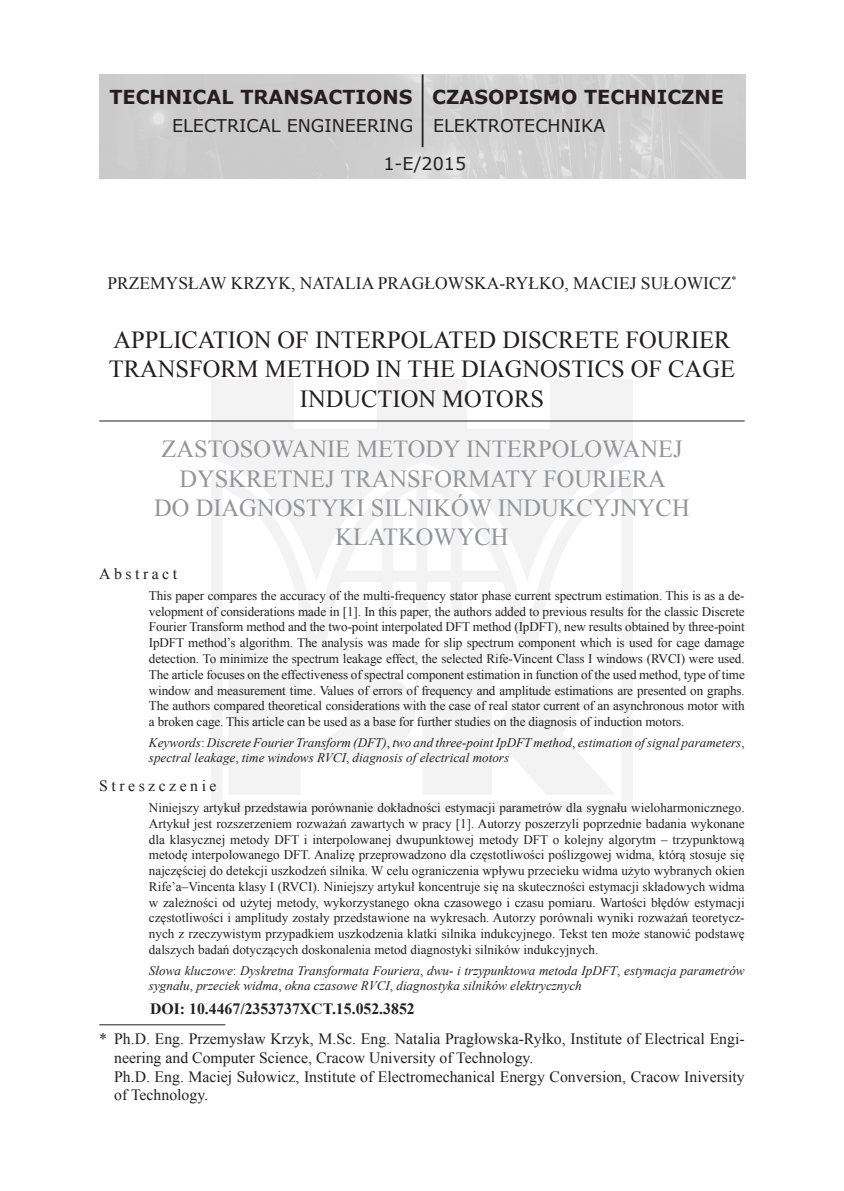
<style>
.page{position:relative;width:844px;height:1191px;background:#fff}
.page>*{position:absolute;margin:0;border:0;box-sizing:border-box;transform-origin:0 0}
.t1{font:24.5px "Times New Roman";color:#939598}
.t2{font:24.5px "Times New Roman";color:#231f20}
.t3{font:700 19.25px "Verdana";color:#231f20}
.t4{font:17.5px "Times New Roman";color:#231f20}
.t5{font:17.5px/37.3px "Verdana";color:#231f20}
.t6{font:15.75px/18.9px "Times New Roman";color:#231f20}
.t7{font:700 15.75px "Times New Roman";color:#231f20}
.t8{font:13.12px/15.8px "Times New Roman";color:#231f20;text-align:justify}
.t9{font:italic 13.12px/15.8px "Times New Roman";color:#231f20}
.s1{font-style:normal}
</style>
<div class="page">
<svg style="left:211px;top:379px;width:421px;height:433px;fill:#f3f3f3"></svg>
<img style="left:100px;top:74px;width:645px;height:105px">
<hr style="left:421px;top:74px;width:2px;height:73px;background:#231f20">
<hr style="left:99px;top:1024px;width:126px;height:1px;background:#231f20">
<hr style="left:99px;top:420px;width:645px;height:1px;background:#231f20">
<h2 class="t3" style="left:109px;top:83px;width:304px">TECHNICAL TRANSACTIONS</h2>
<h3 class="t5" style="left:383px;top:107px;width:84px;text-indent:-211px">ELECTRICAL ENGINEERING<br>1-E/2015</h3>
<h2 class="t3" style="left:432px;top:83px;width:293px">CZASOPISMO TECHNICZNE</h2>
<h3 class="t5" style="left:433px;top:107px;width:174px">ELEKTROTECHNIKA</h3>
<h3 class="t4" style="left:107px;top:271px;width:72px">PRZEMYSŁAW</h3>
<h3 class="t4" style="left:231px;top:271px;width:507px">KRZYK, Natalia Pragłowska-Ryłko, Maciej Sułowicz <sup>*</sup></h3>
<h1 class="t2" style="left:113px;top:323px;width:60px">APPLICATION</h1>
<h1 class="t2" style="left:277px;top:323px;width:53px">OF INTER</h1>
<h1 class="t2" style="left:387px;top:323px;width:31px">POLATED</h1>
<h1 class="t2" style="left:502px;top:323px;width:16px">DISCRETE</h1>
<h1 class="t2" style="left:625px;top:323px;width:64px">FOURIER</h1>
<h1 class="t2" style="left:109px;top:353px;width:17px">TRANSFOR</h1>
<h1 class="t2" style="left:237px;top:353px;width:67px">M METHOD</h1>
<h1 class="t2" style="left:376px;top:353px;width:48px">IN THE</h1>
<h1 class="t2" style="left:461px;top:353px;width:77px">DIAGNOSTICS</h1>
<h1 class="t2" style="left:630px;top:353px;width:105px">OF CAGE</h1>
<h1 class="t2" style="left:300px;top:382px;width:77px">INDUCTION</h1>
<h1 class="t2" style="left:442px;top:382px;width:39px">MOTORS</h1>
<h1 class="t1" style="left:161px;top:432px;width:32px">ZASTOSOWANIE</h1>
<h1 class="t1" style="left:356px;top:432px;width:40px">METODY</h1>
<h1 class="t1" style="left:466px;top:432px;width:16px">INTER</h1>
<h1 class="t1" style="left:538px;top:432px;width:32px">POLOWANE</h1>
<h1 class="t1" style="left:673px;top:432px;width:11px">J</h1>
<h1 class="t1" style="left:179px;top:462px;width:18px">DYSKRETNE</h1>
<h1 class="t1" style="left:325px;top:462px;width:33px">J TRANSFOR</h1>
<h1 class="t1" style="left:468px;top:462px;width:39px">MATY</h1>
<h1 class="t1" style="left:543px;top:462px;width:65px">FOURIERA</h1>
<h1 class="t1" style="left:154px;top:491px;width:120px">DODIAGNOSTYKI</h1>
<h1 class="t1" style="left:370px;top:491px;width:15px">SILNIK</h1>
<h1 class="t1" style="left:451px;top:491px;width:126px">ÓW INDUKCY</h1>
<h1 class="t1" style="left:610px;top:491px;width:28px">JNYCH</h1>
<h1 class="t1" style="left:335px;top:521px;width:6px">KLATKOWYCH</h1>
<p class="t6" style="left:99px;top:564px;width:79px">Abstract</p>
<p class="t8" style="left:149px;top:587px;width:597px">This paper compares the accuracy of the multi-frequency stator phase current spectrum estimation. This is as a de&shy;velopment of considerations made in [1]. In this paper, the authors added to previous results for the classic Discrete Fourier Transform method and the two-point interpolated DFT</p>
<p class="t8" style="left:472px;top:619px;width:66px">method (IpDFT</p>
<p class="t8" style="left:553px;top:619px;width:192px">), new results obtained by three-point</p>
<p class="t8" style="left:149px;top:635px;width:597px;text-indent:39px">method’s algorithm. The analysis was made for slip spectrum component which is used for cage damage detection. To minimize the spectrum leakage effect, the selected Rife-Vincent Class I windows (RVCI) were used.<br>The article focuses on the effectiveness of spectral component estimation in function of the used method, type of time window and measurement time. Values of errors of frequency and amplitude estimations are presented on graphs.<br>The authors compared theoretical considerations with the case of real stator current of an asynchronous motor with a broken cage. This article can be used as a base for further studies on the diagnosis of induction motors.</p>
<p class="t9" style="left:149px;top:734px;width:597px">Keywords<span class="s1">:</span> Discrete Fourier Transform (DFT)<span class="s1">,</span> two and three-point IpDFT method<span class="s1">,</span> estimation of signal parameters<span class="s1">, </span>spectral leakage<span class="s1">,</span> time windows RVCI<span class="s1">,</span> diagnosis of electrical motors</p>
<p class="t6" style="left:99px;top:776px;width:119px">S treszczenie</p>
<p class="t8" style="left:149px;top:799px;width:597px">Niniejszy artykuł przedstawia porównanie dokładności estymacji parametrów dla sygnału wieloharmonicznego.<br>Artykuł jest rozszerzeniem rozważań zawartych w pracy [1]. Autorzy poszerzyli poprzednie badania wykonane dla klasycznej metody DFT</p>
<p class="t8" style="left:149px;top:635px;width:20px">IpDFT</p>
<p class="t8" style="left:149px;top:831px;width:597px;text-indent:404px">o kolejny algorytm – trzypunktową metodę interpolowanego DFT. Analizę przeprowadzono dla częstotliwości poślizgowej widma, którą stosuje się najczęściej do detekcji uszkodzeń silnika. W celu ograniczenia wpływu przecieku widma użyto wybranych okien Rife’a–Vincenta klasy I (RVCI). Niniejszy artykuł koncentruje się na skuteczności estymacji składowych widma w zależności od użytej metody, wykorzystanego okna czasowego i czasu pomiaru. Wartości błędów estymacji częstotliwości i amplitudy zostały przedstawione na wykresach. Autorzy porównali wyniki rozważań teoretycz&shy;nych z rzeczywistym przypadkiem uszkodzenia klatki silnika indukcyjnego. Tekst ten może stanowić podstawę dalszych badań dotyczących doskonalenia metod diagnostyki silników indukcyjnych.</p>
<p class="t9" style="left:149px;top:962px;width:597px">Słowa kluczowe<span class="s1">:</span> Dyskretna Transformata Fouriera<span class="s1">,</span> dwu- i trzypunktowa metoda IpDFT<span class="s1">,</span> estymacja parametrów sygnału<span class="s1">,</span> przeciek widma<span class="s1">,</span> okna czasowe RVCI<span class="s1">,</span> diagnostyka silników elektrycznych</p>
<p class="t6" style="left:114px;top:1028px;width:632px;text-indent:-15px">* Ph.D. Eng. Przemysław Krzyk, M.Sc. Eng. Natalia Pragłowska-Ryłko, Institute of Electrical Engi&shy;neering and Computer Science, Cracow University of Technology.<br>Ph.D. Eng. Maciej Sułowicz, Institute of Electromechanical Energy Conversion, Cracow Iniversity of Technology.</p>
<p class="t8" style="left:304px;top:831px;width:229px">i interpolowanej dwupunktowej metody DFT</p>
<p class="t7" style="left:150px;top:998px;width:266px">DOI: 10.4467/2353737XCT.15.052.3852</p>
</div>
